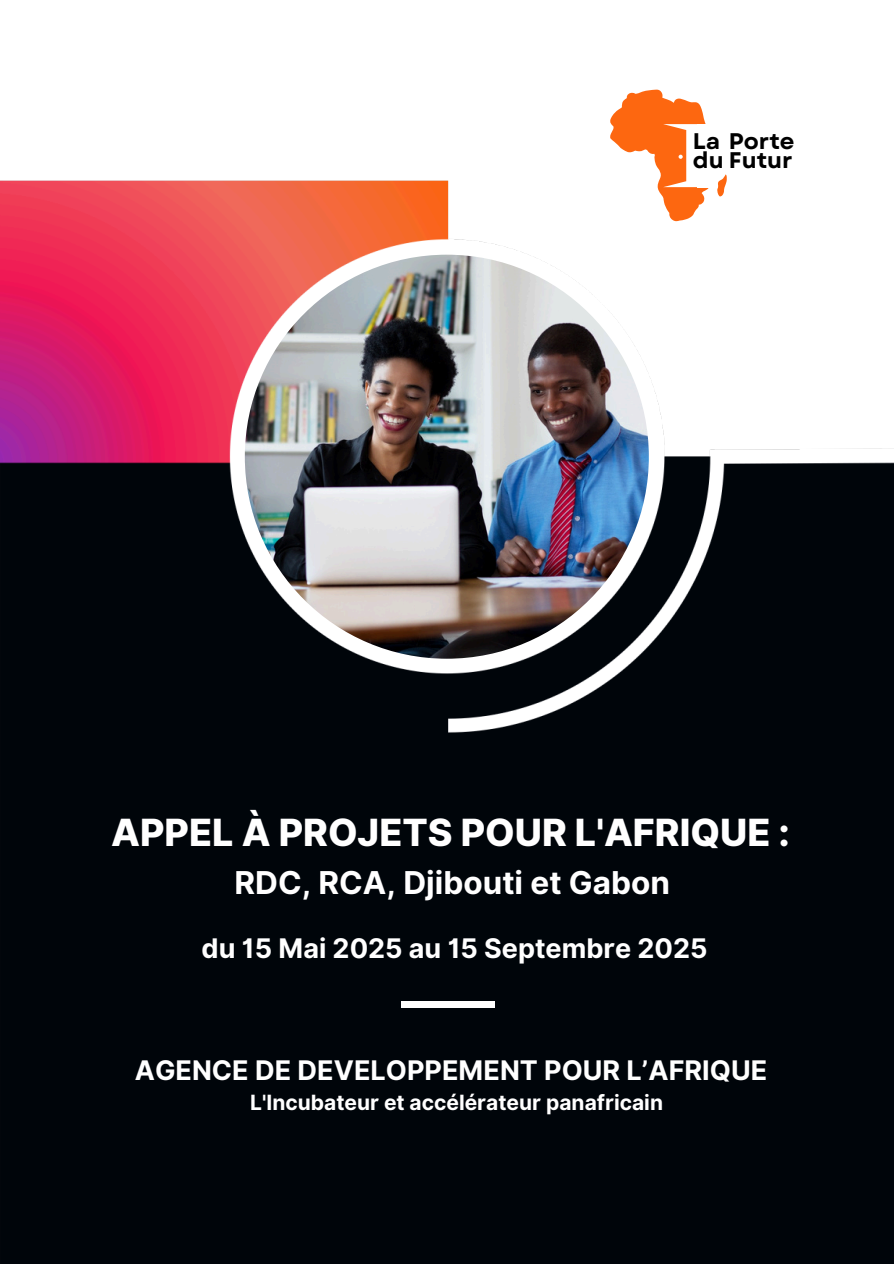
<style>
.page{position:relative;width:894px;height:1264px;background:#fff}
.page>*{position:absolute;margin:0;border:0;box-sizing:border-box;transform-origin:0 0}
.t1{font:800 37.5px "Inter";color:#fff}
.t2{font:700 31.5px "Inter";color:#fff}
.t3{font:700 27px "Inter";color:#fff}
.t4{font:700 22.5px/18.8px "Garet";color:#000}
.t5{font:700 21px "Inter";color:#fff}
</style>
<div class="page">
<img style="left:0;top:180px;width:893px;height:1083px">
<img style="left:245px;top:255px;width:403px;height:403px;border-radius:50%">
<div style="left:401px;top:1001px;width:93px;height:7px;background:#fff"></div>
<svg style="left:610px;top:90px;width:120px;height:131px"></svg>
<div style="left:697px;top:124px;width:18px;height:63px;background:#fff"></div>
<div style="left:714px;top:124px;width:18px;height:39px;background:#fff"></div>
<p class="t4" style="left:692px;top:133px;width:103px">La Porte du Futur</p>
<h1 class="t1" style="left:111px;top:805px;width:680px">APPEL À PROJETS POUR L'AFRIQUE :</h1>
<p class="t2" style="left:234px;top:859px;width:437px">RDC, RCA, Djibouti et Gabon</p>
<p class="t3" style="left:201px;top:928px;width:507px">du 15 Mai 2025 au 15 Septembre 2025</p>
<p class="t3" style="left:135px;top:1050px;width:633px">AGENCE DE DEVELOPPEMENT POUR L’AFRIQUE</p>
<p class="t5" style="left:250px;top:1087px;width:414px">L'Incubateur et accélérateur panafricain</p>
</div>
